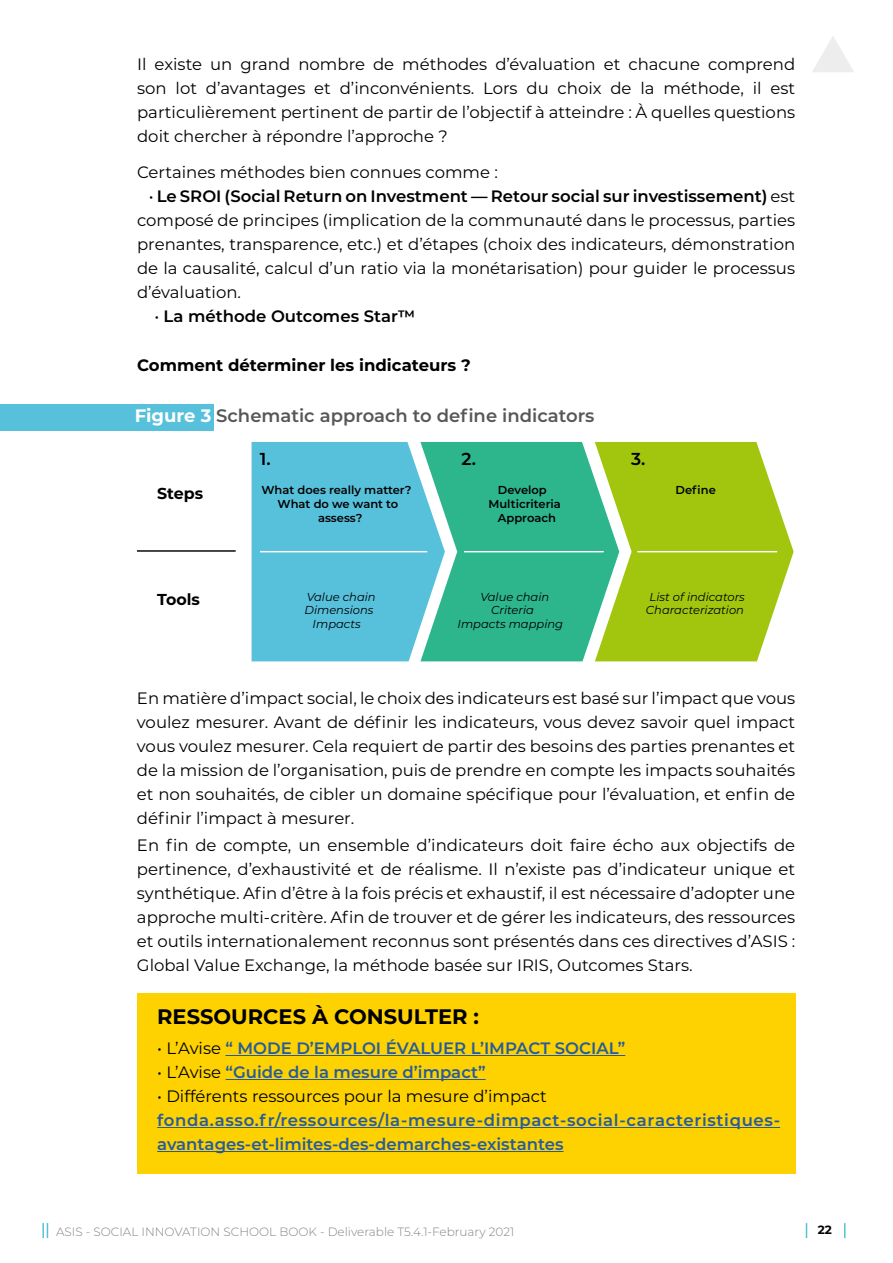
<style>
.page{position:relative;width:893px;height:1263px;background:#fff}
.page>*{position:absolute;margin:0;border:0;box-sizing:border-box;transform-origin:0 0}
.t1{font:700 21px "Montserrat";color:#000}
.t2{font:600 18px "Montserrat";color:#575756}
.t3{font:600 17.25px "Montserrat";color:#000}
.t4{font:16.5px/24px "Montserrat";color:#000;text-align:justify}
.t5{font:600 16.5px/24px "Montserrat";letter-spacing:.035em;color:#275b9b}
.t6{font:600 16.5px "Montserrat";color:#275b9b}
.t7{font:700 16.5px "Montserrat";color:#000}
.t8{font:600 16.5px "Montserrat";color:#000}
.t9{font:700 15.9px "Montserrat";color:#000}
.t10{font:300 12px "Montserrat";color:#838382}
.t11{font:700 12px "Montserrat";color:#000}
.t12{font:italic 11.55px/13.8px "Montserrat";color:#000;text-align:center}
.t13{font:600 11.55px/13.8px "Montserrat";color:#000;text-align:center}
.s1{font-weight:600}
.s2{font-weight:400}
.s3{font-weight:700;color:#fff}
.s4{font-weight:400;color:#000}
</style>
<div class="page">
<div style="left:137px;top:993px;width:658px;height:181px;background:#fdd200"></div>
<div style="left:0;top:404px;width:213px;height:26px;background:#57c1dc"></div>
<svg style="left:252px;top:442px;width:542px;height:219px"></svg>
<hr style="left:260px;top:551px;width:167px;height:1px;background:#fff">
<hr style="left:137px;top:550px;width:99px;height:2px;background:#000">
<hr style="left:464px;top:551px;width:140px;height:1px;background:#fff">
<hr style="left:637px;top:551px;width:140px;height:1px;background:#fff">
<hr style="left:225px;top:1055px;width:400px;height:1px;background:#275b9b">
<hr style="left:226px;top:1079px;width:260px;height:1px;background:#275b9b">
<hr style="left:157px;top:1127px;width:623px;height:1px;background:#275b9b">
<hr style="left:157px;top:1151px;width:407px;height:1px;background:#275b9b">
<svg style="left:844px;top:1223px;width:1px;height:15px"></svg>
<svg style="left:42px;top:1223px;width:6px;height:15px"></svg>
<svg style="left:806px;top:1223px;width:1px;height:15px"></svg>
<svg style="left:812px;top:36px;width:42px;height:36px"></svg>
<p class="t4" style="left:137px;top:52px;width:660px">Il existe un grand nombre de méthodes d’évaluation et chacune comprend son lot d’avantages et d’inconvénients. Lors du choix de la méthode, il est particulièrement pertinent de partir de l’objectif à atteindre : À quelles questions doit chercher à répondre l’approche ?</p>
<p class="t4" style="left:137px;top:160px;width:362px">Certaines méthodes bien connues comme :</p>
<p class="t4" style="left:137px;top:184px;width:660px;text-indent:12px">• <span class="s1">Le SROI (Social Return on Investment — Retour social sur investissement)</span> est composé de principes (implication de la communauté dans le processus, parties prenantes, transparence, etc.) et d’étapes (choix des indicateurs, démonstration de la causalité, calcul d’un ratio via la monétarisation) pour guider le processus d’évaluation.</p>
<p class="t8" style="left:154px;top:304px;width:262px"><span class="s2">•</span> La méthode Outcomes Star™</p>
<p class="t7" style="left:137px;top:354px;width:335px">Comment déterminer les indicateurs ?</p>
<p class="t2" style="left:135px;top:403px;width:461px"><span class="s3">Figure 3</span> Schematic approach to define indicators</p>
<p class="t9" style="left:157px;top:481px;width:48px">Steps</p>
<p class="t9" style="left:157px;top:587px;width:44px">Tools</p>
<p class="t3" style="left:260px;top:447px;width:12px">1.</p>
<p class="t3" style="left:462px;top:447px;width:16px">2.</p>
<p class="t3" style="left:631px;top:447px;width:16px">3.</p>
<p class="t13" style="left:261px;top:483px;width:152px">What does really matter?</p>
<p class="t13" style="left:278px;top:497px;width:122px">What do we want to</p>
<p class="t13" style="left:318px;top:510px;width:46px">assess?</p>
<p class="t13" style="left:488px;top:483px;width:74px">Develop<br>Multicriteria<br>Approach</p>
<p class="t13" style="left:676px;top:483px;width:42px">Define</p>
<p class="t12" style="left:304px;top:589px;width:73px">Value chain<br>Dimensions<br>Impacts</p>
<p class="t12" style="left:480px;top:589px;width:70px">Value chain</p>
<p class="t12" style="left:491px;top:603px;width:44px">Criteria</p>
<p class="t12" style="left:457px;top:617px;width:107px">Impacts mapping</p>
<p class="t12" style="left:646px;top:589px;width:100px">List of indicators<br>Characterization</p>
<p class="t4" style="left:137px;top:685px;width:660px">En matière d’impact social, le choix des indicateurs est basé sur l’impact que vous voulez mesurer. Avant de définir les indicateurs, vous devez savoir quel impact vous voulez mesurer. Cela requiert de partir des besoins des parties prenantes et de la mission de l’organisation, puis de prendre en compte les impacts souhaités et non souhaités, de cibler un domaine spécifique pour l’évaluation, et enfin de définir l’impact à mesurer.</p>
<p class="t4" style="left:137px;top:832px;width:660px">En fin de compte, un ensemble d’indicateurs doit faire écho aux objectifs de pertinence, d’exhaustivité et de réalisme. Il n’existe pas d’indicateur unique et synthétique. Afin d’être à la fois précis et exhaustif, il est nécessaire d’adopter une approche multi-critère. Afin de trouver et de gérer les indicateurs, des ressources et outils internationalement reconnus sont présentés dans ces directives d’ASIS :<br>Global Value Exchange, la méthode basée sur IRIS, Outcomes Stars.</p>
<p class="t1" style="left:157px;top:1001px;width:323px">RESSOURCES À CONSULTER :</p>
<p class="t6" style="left:157px;top:1036px;width:470px"><span class="s4">• L’Avise</span> “ MODE D’EMPLOI ÉVALUER L’IMPACT SOCIAL”</p>
<p class="t6" style="left:157px;top:1060px;width:330px"><span class="s4">• L’Avise</span> “Guide de la mesure d’impact”</p>
<p class="t4" style="left:157px;top:1083px;width:391px">• Différents ressources pour la mesure d’impact</p>
<p class="t5" style="left:157px;top:1107px;width:624px">fonda.asso.fr/ressources/la-mesure-dimpact-social-caracteristiques&shy;avantages-et-limites-des-demarches-existantes</p>
<p class="t10" style="left:56px;top:1224px;width:460px">ASIS - SOCIAL INNOVATION SCHOOL BOOK - Deliverable T5.4.1-February 2021</p>
<p class="t11" style="left:818px;top:1221px;width:16px">22</p>
</div>
